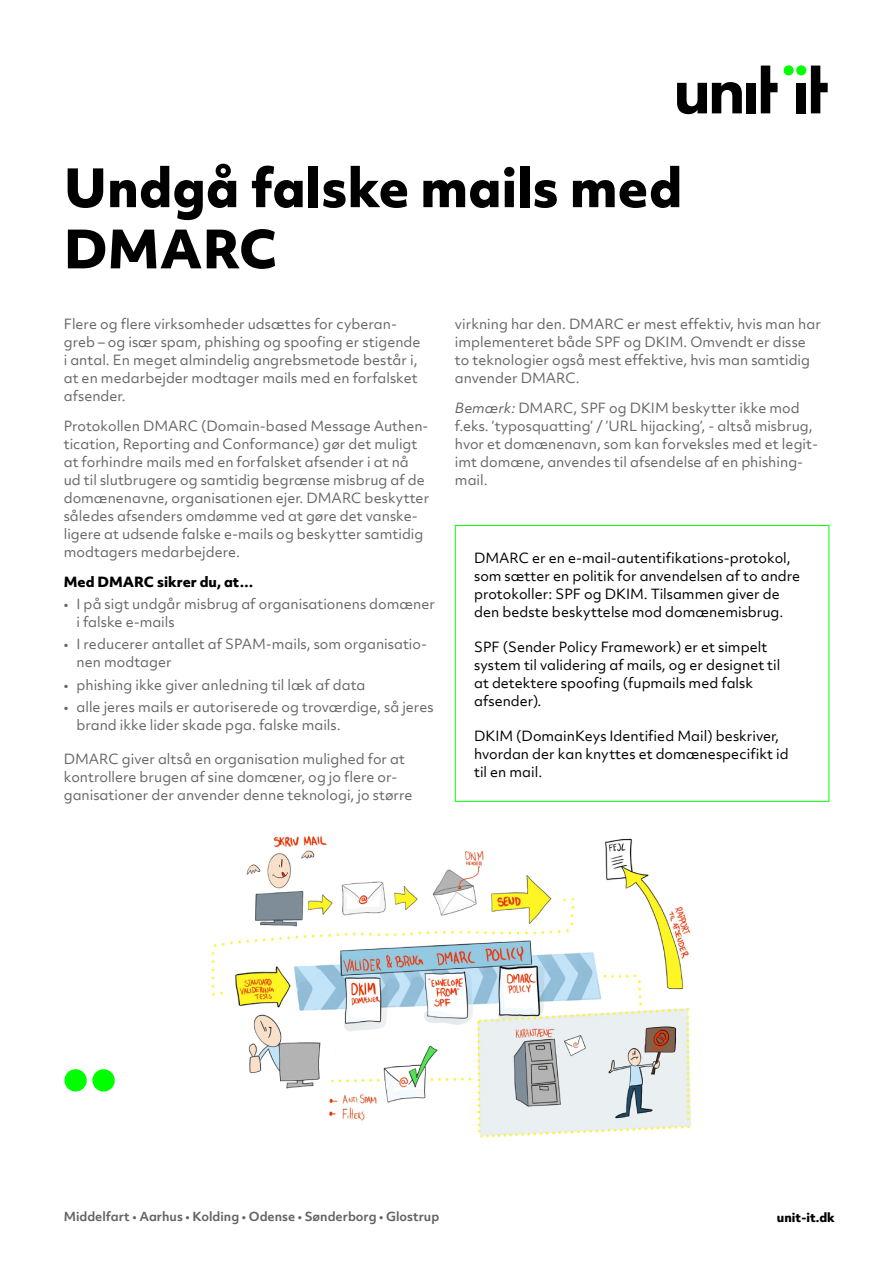
<style>
.page{position:relative;width:893px;height:1263px;background:#fff}
.page>*{position:absolute;margin:0;border:0;box-sizing:border-box;transform-origin:0 0}
.t1{font:800 51px/61.2px "Objektiv Mk 2";color:#000}
.t2{font:13.5px/18px "Objektiv Mk 2";color:#666767}
.t3{font:13.5px/18px "Objektiv Mk 2";color:#000}
.t4{font:800 13.5px "Objektiv Mk 2";color:#000}
.t5{font:700 12px "Objektiv Mk 2";color:#636466}
.t6{font:800 12px "Objektiv Mk 2";color:#000}
.s1{font-style:italic}
</style>
<div class="page">
<div style="left:455px;top:525px;width:374px;height:276px;background:#fff;border:1px solid #0f0"></div>
<svg style="left:677px;top:82px;width:65px;height:32px"></svg>
<div style="left:747px;top:83px;width:9px;height:30px;background:#000"></div>
<svg style="left:761px;top:65px;width:67px;height:48px"></svg>
<svg style="left:64px;top:1069px;width:51px;height:22px"></svg>
<img style="left:211px;top:836px;width:480px;height:302px">
<h1 class="t1" style="left:64px;top:156px;width:620px">Undgå falske mails med<br>DMARC</h1>
<p class="t2" style="left:64px;top:315px;width:358px">Flere og flere virksomheder udsættes for cyberan&shy;greb – og især spam, phishing og spoofing er stigende i antal. En meget almindelig angrebsmetode består i, at en medarbejder modtager mails med en forfalsket afsender.</p>
<p class="t2" style="left:64px;top:417px;width:367px">Protokollen DMARC (Domain-based Message Authen&shy;tication, Reporting and Conformance) gør det muligt at forhindre mails med en forfalsket afsender i at nå ud til slutbrugere og samtidig begrænse misbrug af de domænenavne, organisationen ejer. DMARC beskytter således afsenders omdømme ved at gøre det vanske&shy;ligere at udsende falske e-mails og beskytter samtidig modtagers medarbejdere.</p>
<p class="t4" style="left:64px;top:572px;width:191px">Med DMARC sikrer du, at…</p>
<p class="t2" style="left:77px;top:595px;width:360px;text-indent:-13px">• I på sigt undgår misbrug af organisationens domæner i falske e-mails</p>
<p class="t2" style="left:77px;top:635px;width:352px;text-indent:-13px">• I reducerer antallet af SPAM-mails, som organisatio&shy;nen modtager</p>
<p class="t2" style="left:64px;top:675px;width:303px">• phishing ikke giver anledning til læk af data</p>
<p class="t2" style="left:77px;top:698px;width:359px;text-indent:-13px">• alle jeres mails er autoriserede og troværdige, så jeres brand ikke lider skade pga. falske mails.</p>
<p class="t2" style="left:64px;top:750px;width:350px">DMARC giver altså en organisation mulighed for at kontrollere brugen af sine domæner, og jo flere or&shy;ganisationer der anvender denne teknologi, jo større</p>
<p class="t2" style="left:455px;top:315px;width:367px">virkning har den. DMARC er mest effektiv, hvis man har implementeret både SPF og DKIM. Omvendt er disse to teknologier også mest effektive, hvis man samtidig anvender DMARC.</p>
<p class="t2" style="left:455px;top:399px;width:365px"><span class="s1">Bemærk:</span> DMARC, SPF og DKIM beskytter ikke mod f.eks. ’typosquatting’ / ’URL hijacking’, - altså misbrug, hvor et domænenavn, som kan forveksles med et legit&shy;imt domæne, anvendes til afsendelse af en phishing&shy;mail.</p>
<p class="t3" style="left:474px;top:548px;width:328px">DMARC er en e-mail-autentifikations-protokol, som sætter en politik for anvendelsen af to andre protokoller: SPF og DKIM. Tilsammen giver de den bedste beskyttelse mod domænemisbrug.</p>
<p class="t3" style="left:474px;top:637px;width:308px">SPF (Sender Policy Framework) er et simpelt system til validering af mails, og er designet til at detektere spoofing (fupmails med falsk afsender).</p>
<p class="t3" style="left:474px;top:726px;width:316px">DKIM (DomainKeys Identified Mail) beskriver, hvordan der kan knyttes et domænespecifikt id til en mail.</p>
<p class="t5" style="left:64px;top:1207px;width:377px">Middelfart • Aarhus • Kolding • Odense • Sønderborg • Glostrup</p>
<p class="t6" style="left:777px;top:1208px;width:60px">unit-it.dk</p>
</div>
